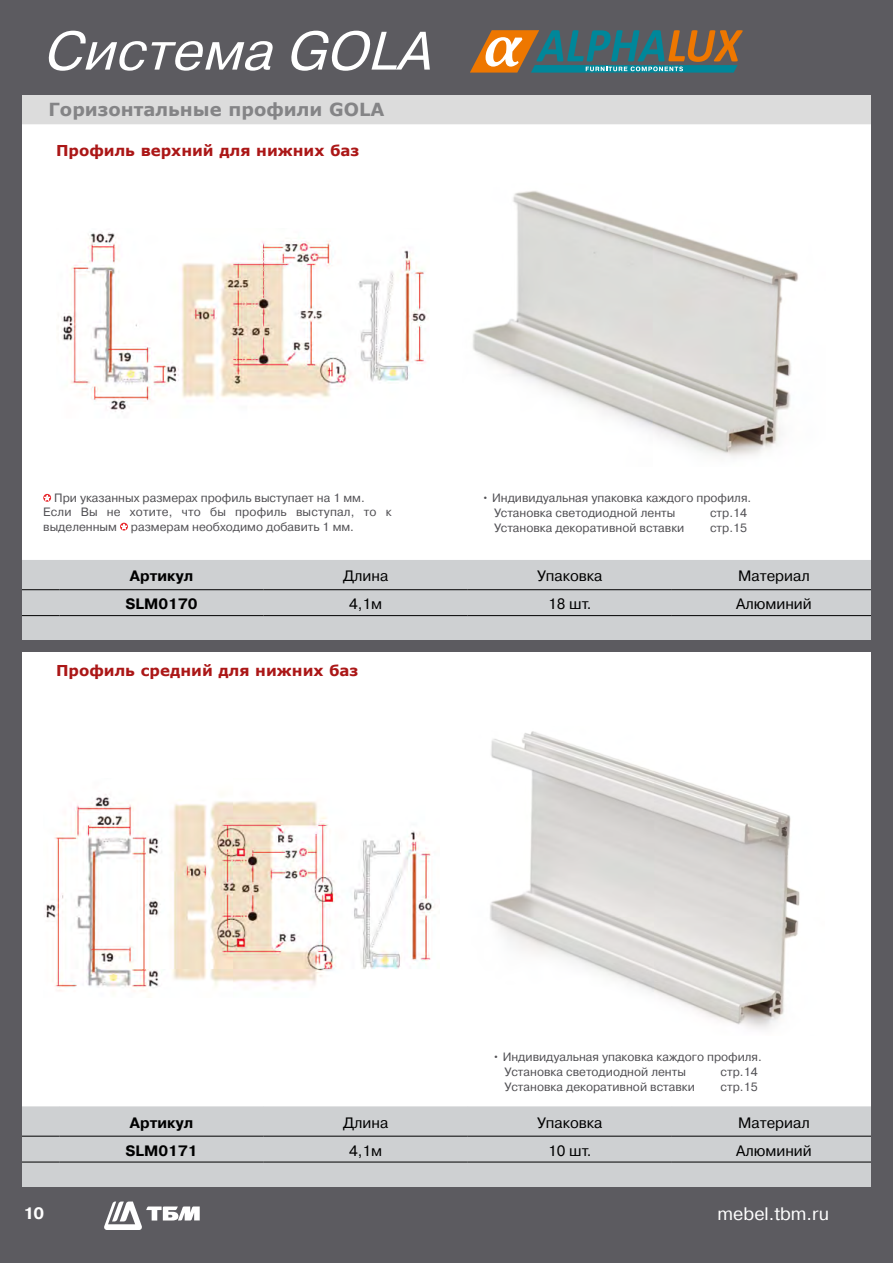
<style>
.page{position:relative;width:893px;height:1263px;background:#fff}
.page>*{position:absolute;margin:0;border:0;box-sizing:border-box;transform-origin:0 0}
.t1{font:italic 54px "Pragmatica C";color:#fff}
.t2{font:700 18px "Verdana";color:#848486}
.t3{font:18px "Pragmatica C";color:#fff}
.t4{font:700 16.5px "Pragmatica C";color:#fff}
.t5{font:15px "Pragmatica C";color:#000}
.t6{font:700 15px "Verdana";color:#ab1717}
.t7{font:700 15px "Pragmatica C";color:#000}
.t8{font:12px/14.4px "Pragmatica C";color:#504f53}
</style>
<div class="page">
<div style="left:21px;top:560px;width:851px;height:81px;background:#ced0d2"></div>
<hr style="left:0;top:589px;width:60px;height:1px;background:#000">
<hr style="left:60px;top:589px;width:204px;height:1px;background:#000">
<hr style="left:264px;top:589px;width:204px;height:1px;background:#000">
<hr style="left:468px;top:589px;width:204px;height:1px;background:#000">
<hr style="left:672px;top:589px;width:204px;height:1px;background:#000">
<hr style="left:0;top:615px;width:60px;height:1px;background:#000">
<hr style="left:60px;top:615px;width:204px;height:1px;background:#000">
<hr style="left:264px;top:615px;width:204px;height:1px;background:#000">
<hr style="left:468px;top:615px;width:204px;height:1px;background:#000">
<hr style="left:672px;top:615px;width:204px;height:1px;background:#000">
<div style="left:21px;top:94px;width:851px;height:30px;background:#dcdcdc"></div>
<img style="left:490px;top:731px;width:310px;height:298px">
<img style="left:45px;top:794px;width:390px;height:198px">
<img style="left:472px;top:191px;width:326px;height:266px">
<img style="left:62px;top:232px;width:364px;height:180px">
<div style="left:0;top:641px;width:893px;height:11px;background:#5c5b60"></div>
<div style="left:21px;top:1106px;width:851px;height:81px;background:#ced0d2"></div>
<hr style="left:0;top:1136px;width:60px;height:1px;background:#000">
<hr style="left:60px;top:1136px;width:204px;height:1px;background:#000">
<hr style="left:264px;top:1136px;width:204px;height:1px;background:#000">
<hr style="left:468px;top:1136px;width:204px;height:1px;background:#000">
<hr style="left:672px;top:1136px;width:204px;height:1px;background:#000">
<hr style="left:0;top:1162px;width:60px;height:1px;background:#000">
<hr style="left:60px;top:1162px;width:204px;height:1px;background:#000">
<hr style="left:264px;top:1162px;width:204px;height:1px;background:#000">
<hr style="left:468px;top:1162px;width:204px;height:1px;background:#000">
<hr style="left:672px;top:1162px;width:204px;height:1px;background:#000">
<svg style="left:43px;top:494px;width:9px;height:8px"></svg>
<svg style="left:120px;top:523px;width:8px;height:8px"></svg>
<div style="left:872px;top:81px;width:21px;height:1182px;background:#5c5b60"></div>
<div style="left:0;top:0;width:893px;height:94px;background:#5c5b60"></div>
<div style="left:0;top:1187px;width:893px;height:76px;background:#5c5b60"></div>
<svg style="left:104px;top:1201px;width:96px;height:29px"></svg>
<svg style="left:470px;top:30px;width:273px;height:43px"></svg>
<div style="left:0;top:90px;width:21px;height:1173px;background:#5c5b60"></div>
<h1 class="t1" style="left:43px;top:21px;width:405px">Система GOLA</h1>
<h2 class="t2" style="left:49px;top:97px;width:338px">Горизонтальные профили GOLA</h2>
<p class="t6" style="left:56px;top:140px;width:305px">Профиль верхний для нижних баз</p>
<p class="t8" style="left:43px;top:490px;width:350px;text-indent:11px">При указанных размерах профиль выступает на 1 мм.<br>Если Вы не хотите, что бы профиль выступал, то к выделенным размерам необходимо добавить 1 мм.</p>
<p class="t8" style="left:482px;top:490px;width:271px">• Индивидуальная упаковка каждого профиля.</p>
<p class="t8" style="left:494px;top:506px;width:183px">Установка светодиодной ленты</p>
<p class="t8" style="left:710px;top:506px;width:38px">стр.14</p>
<p class="t8" style="left:494px;top:520px;width:192px">Установка декоративной вставки</p>
<p class="t8" style="left:710px;top:520px;width:38px">стр.15</p>
<p class="t7" style="left:130px;top:568px;width:65px">Артикул</p>
<p class="t5" style="left:343px;top:568px;width:47px">Длина</p>
<p class="t5" style="left:537px;top:568px;width:67px">Упаковка</p>
<p class="t5" style="left:738px;top:568px;width:73px">Материал</p>
<p class="t7" style="left:125px;top:596px;width:74px">SLM0170</p>
<p class="t5" style="left:349px;top:596px;width:35px">4,1м</p>
<p class="t5" style="left:548px;top:596px;width:45px">18 шт.</p>
<p class="t5" style="left:736px;top:596px;width:77px">Алюминий</p>
<p class="t6" style="left:56px;top:659px;width:304px">Профиль средний для нижних баз</p>
<p class="t8" style="left:492px;top:1050px;width:271px">• Индивидуальная упаковка каждого профиля.</p>
<p class="t8" style="left:505px;top:1065px;width:183px">Установка светодиодной ленты</p>
<p class="t8" style="left:721px;top:1065px;width:38px">стр.14</p>
<p class="t8" style="left:505px;top:1079px;width:192px">Установка декоративной вставки</p>
<p class="t8" style="left:721px;top:1079px;width:38px">стр.15</p>
<p class="t7" style="left:130px;top:1114px;width:65px">Артикул</p>
<p class="t5" style="left:343px;top:1114px;width:47px">Длина</p>
<p class="t5" style="left:537px;top:1114px;width:67px">Упаковка</p>
<p class="t5" style="left:738px;top:1114px;width:73px">Материал</p>
<p class="t7" style="left:125px;top:1142px;width:74px">SLM0171</p>
<p class="t5" style="left:349px;top:1142px;width:35px">4,1м</p>
<p class="t5" style="left:548px;top:1142px;width:45px">10 шт.</p>
<p class="t5" style="left:736px;top:1142px;width:77px">Алюминий</p>
<h3 class="t4" style="left:23px;top:1204px;width:22px">10</h3>
<h2 class="t3" style="left:717px;top:1204px;width:113px">mebel.tbm.ru</h2>
</div>
